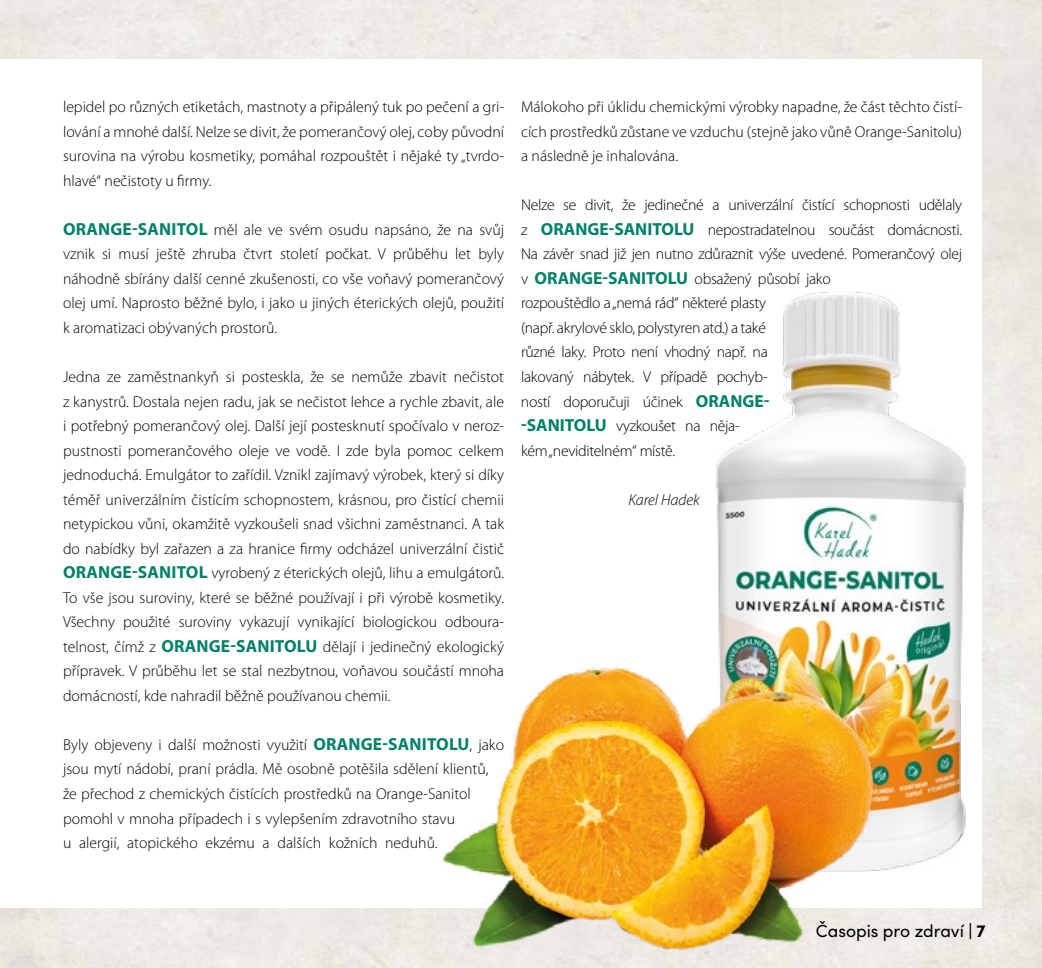
<style>
.page{position:relative;width:1042px;height:968px;background:#fff}
.page>*{position:absolute;margin:0;border:0;box-sizing:border-box;transform-origin:0 0}
.t1{font:17.5px "Sofia Pro";color:#000}
.t2{font:300 15.75px/24.5px "Myriad Pro";color:#000;text-align:justify}
.t3{font:300 15.75px/24.5px "Myriad Pro";letter-spacing:-.02em;color:#000}
.t4{font:italic 300 15.75px "Myriad Pro";color:#000}
.s1{font-weight:700;font-size:17.5px;color:#008168}
.s2{font-weight:700}
</style>
<div class="page">
<img style="left:716px;top:292px;width:250px;height:579px">
<img style="left:427px;top:662px;width:456px;height:296px">
<p class="t2" style="left:63px;top:95px;width:443px">lepidel po různých etiketách, mastnoty a připálený tuk po pečení a gri&shy;lování a mnohé další. Nelze se divit, že pomerančový olej, coby původní surovina na výrobu kosmetiky, pomáhal rozpouštět i nějaké ty „tvrdo&shy;hlavé“ nečistoty u firmy.</p>
<p class="t2" style="left:63px;top:217px;width:443px"><span class="s1">ORANGE‑SANITOL</span> měl ale ve svém osudu napsáno, že na svůj vznik si musí ještě zhruba čtvrt století počkat. V průběhu let byly náhodně sbírány další cenné zkušenosti, co vše voňavý pomerančový olej umí. Naprosto běžné bylo, i jako u jiných éterických olejů, použití k aromatizaci obývaných prostorů.</p>
<p class="t2" style="left:63px;top:364px;width:443px">Jedna ze zaměstnankyň si posteskla, že se nemůže zbavit nečistot z kanystrů. Dostala nejen radu, jak se nečistot lehce a rychle zbavit, ale i potřebný pomerančový olej. Další její postesknutí spočívalo v neroz&shy;pustnosti pomerančového oleje ve vodě. I zde byla pomoc celkem jednoduchá. Emulgátor to zařídil. Vznikl zajímavý výrobek, který si díky téměř univerzálním čistícím schopnostem, krásnou, pro čistící chemii netypickou vůni, okamžitě vyzkoušeli snad všichni zaměstnanci. A tak do nabídky byl zařazen a za hranice firmy odcházel univerzální čistič <span class="s1">ORANGE‑SANITOL</span> vyrobený z éterických olejů, lihu a emulgátorů.<br>To vše jsou suroviny, které se běžné používají i při výrobě kosmetiky.<br>Všechny použité suroviny vykazují vynikající biologickou odboura&shy;telnost, čímž z <span class="s1">ORANGE‑SANITOLU</span> dělají i jedinečný ekologický přípravek. V průběhu let se stal nezbytnou, voňavou součástí mnoha domácností, kde nahradil běžně používanou chemii.</p>
<p class="t2" style="left:63px;top:732px;width:443px;text-align:left">Byly objeveny i další možnosti využití <span class="s1">ORANGE‑SANITOLU</span>, jako jsou mytí nádobí, praní prádla. Mě osobně potěšila sdělení klientů, že přechod z chemických čistících prostředků na Orange-‑Sanitol pomohl v mnoha případech i s vylepšením zdravotního stavu<br>u alergií, atopického ekzému a dalších kožních neduhů.</p>
<p class="t2" style="left:521px;top:95px;width:442px">Málokoho při úklidu chemickými výrobky napadne, že část těchto čistí&shy;cích prostředků zůstane ve vzduchu (stejně jako vůně Orange-‑Sanitolu) a následně je inhalována.</p>
<p class="t3" style="left:521px;top:193px;width:443px">Nelze se divit, že jedinečné a univerzální čistící schopnosti udělaly z <span class="s1">ORANGE‑SANITOLU</span> nepostradatelnou součást domácnosti.<br>Na závěr snad již jen nutno zdůraznit výše uvedené. Pomerančový olej v <span class="s1">ORANGE‑SANITOLU</span> obsažený působí jako<br>rozpouštědlo a„nemá rád“ některé plasty<br>(např. akrylové sklo, polystyren atd.) a také<br>různé laky. Proto není vhodný např. na<br>lakovaný nábytek. V případě pochyb-<br>ností doporučuji účinek <span class="s1">ORANGE-<br>‑SANITOLU</span> vyzkoušet na něja-<br>kém „neviditelném“ místě.</p>
<p class="t4" style="left:628px;top:491px;width:73px">Karel Hadek</p>
<p class="t1" style="left:816px;top:918px;width:171px">Časopis pro zdraví <span class="s2">| 7</span></p>
</div>
